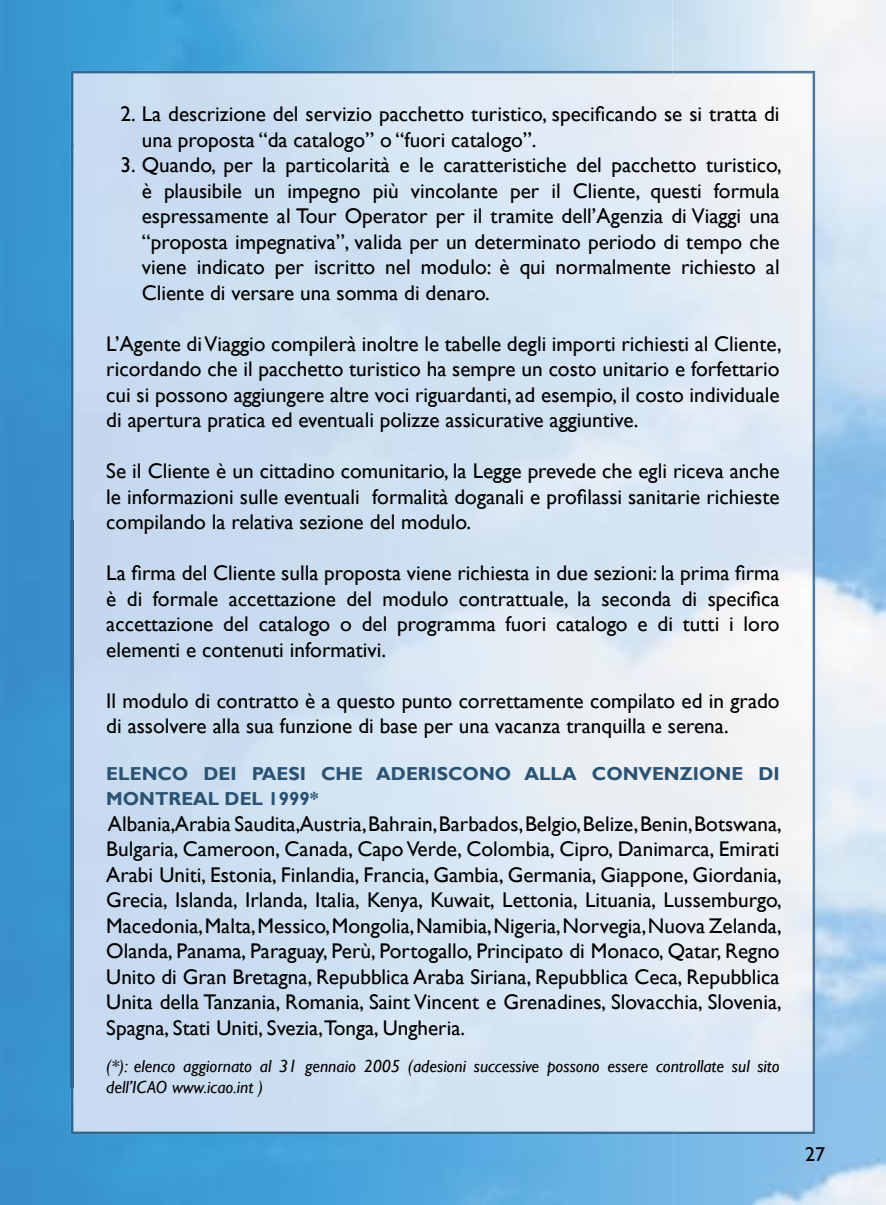
<style>
.page{position:relative;width:886px;height:1205px;background:#fff}
.page>*{position:absolute;margin:0;border:0;box-sizing:border-box;transform-origin:0 0}
.t1{font:21.25px/25.5px "Gill Sans";color:#000;text-align:justify}
.t2{font:20px "Gill Sans";color:#000}
.t3{font:700 18.75px/25.5px "Gill Sans";color:#2c5273}
.t4{font:italic 17.5px/21px "Gill Sans";color:#000}
</style>
<div class="page">
<img style="left:3px;top:0;width:669px;height:521px">
<img style="left:672px;top:0;width:214px;height:1205px">
<div style="left:3px;top:521px;width:70px;height:566px;background:#3892cd"></div>
<img style="left:3px;top:1087px;width:671px;height:118px">
<hr style="left:0;top:0;width:3px;height:1205px;background:#3892cd">
<img style="left:158px;top:147px;width:514px;height:374px">
<img style="left:73px;top:521px;width:599px;height:566px">
<img style="left:71px;top:71px;width:601px;height:76px">
<div style="left:71px;top:145px;width:87px;height:376px;background:#c8dbf0"></div>
<img style="left:672px;top:71px;width:143px;height:1063px">
<img style="left:71px;top:1087px;width:603px;height:47px">
<p class="t1" style="left:142px;top:101px;width:639px;text-indent:-21px">2. La descrizione del servizio pacchetto turistico, specificando se si tratta di una proposta “da catalogo” o “fuori catalogo”.</p>
<p class="t1" style="left:142px;top:152px;width:641px;text-indent:-21px">3. Quando, per la particolarità e le caratteristiche del pacchetto turistico, è plausibile un impegno più vincolante per il Cliente, questi formula espressamente al Tour Operator per il tramite dell’Agenzia di Viaggi una “proposta impegnativa”, valida per un determinato periodo di tempo che viene indicato per iscritto nel modulo: è qui normalmente richiesto al Cliente di versare una somma di denaro.</p>
<p class="t1" style="left:106px;top:331px;width:677px">L’Agente di Viaggio compilerà inoltre le tabelle degli importi richiesti al Cliente, ricordando che il pacchetto turistico ha sempre un costo unitario e forfettario cui si possono aggiungere altre voci riguardanti, ad esempio, il costo individuale di apertura pratica ed eventuali polizze assicurative aggiuntive.</p>
<p class="t1" style="left:106px;top:458px;width:675px">Se il Cliente è un cittadino comunitario, la Legge prevede che egli riceva anche le informazioni sulle eventuali formalità doganali e profilassi sanitarie richieste compilando la relativa sezione del modulo.</p>
<p class="t1" style="left:106px;top:560px;width:675px">La firma del Cliente sulla proposta viene richiesta in due sezioni: la prima firma è di formale accettazione del modulo contrattuale, la seconda di specifica accettazione del catalogo o del programma fuori catalogo e di tutti i loro elementi e contenuti informativi.</p>
<p class="t1" style="left:106px;top:688px;width:675px">Il modulo di contratto è a questo punto correttamente compilato ed in grado di assolvere alla sua funzione di base per una vacanza tranquilla e serena.</p>
<p class="t3" style="left:106px;top:761px;width:675px">ELENCO DEI PAESI CHE ADERISCONO ALLA CONVENZIONE DI<br>MONTREAL DEL 1999*</p>
<p class="t1" style="left:106px;top:811px;width:677px">Albania,Arabia Saudita,Austria, Bahrain, Barbados, Belgio, Belize, Benin, Botswana, Bulgaria, Cameroon, Canada, Capo Verde, Colombia, Cipro, Danimarca, Emirati Arabi Uniti, Estonia, Finlandia, Francia, Gambia, Germania, Giappone, Giordania, Grecia, Islanda, Irlanda, Italia, Kenya, Kuwait, Lettonia, Lituania, Lussemburgo, Macedonia, Malta, Messico, Mongolia, Namibia, Nigeria, Norvegia, Nuova Zelanda, Olanda, Panama, Paraguay, Perù, Portogallo, Principato di Monaco, Qatar, Regno Unito di Gran Bretagna, Repubblica Araba Siriana, Repubblica Ceca, Repubblica Unita della Tanzania, Romania, Saint Vincent e Grenadines, Slovacchia, Slovenia, Spagna, Stati Uniti, Svezia,Tonga, Ungheria.</p>
<p class="t4" style="left:106px;top:1056px;width:675px">(*): elenco aggiornato al 31 gennaio 2005 (adesioni successive possono essere controllate sul sito dell’ICAO www.icao.int )</p>
<p class="t2" style="left:805px;top:1143px;width:21px">27</p>
</div>
